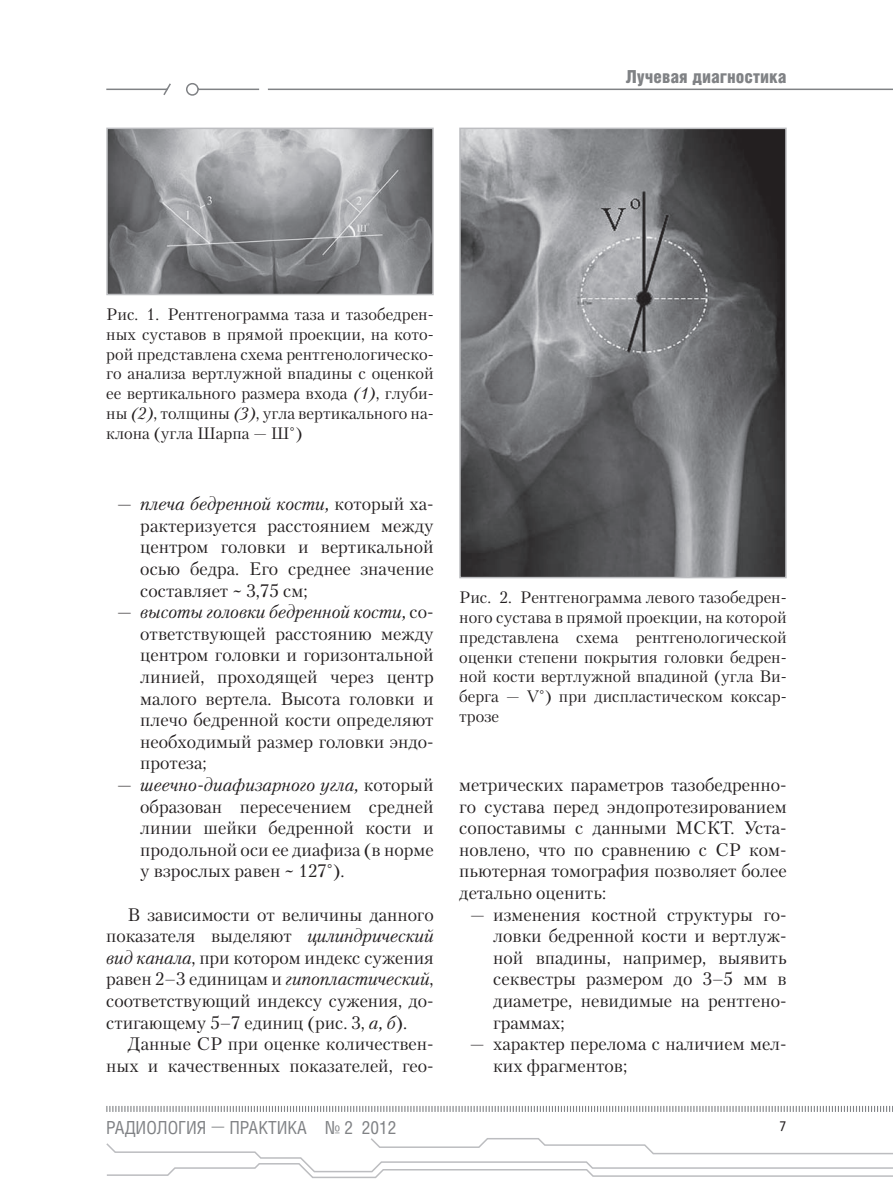
<style>
.page{position:relative;width:893px;height:1191px;background:#fff}
.page>*{position:absolute;margin:0;border:0;box-sizing:border-box;transform-origin:0 0}
.t1{font:18px/21.6px "Petersburg C";color:#231f20;text-align:justify}
.t2{font:18px "Helios Cond";color:#808285}
.t3{font:900 18px "Helios Cond";color:#808285}
.t4{font:16.5px/19.8px "Petersburg C";color:#231f20;text-align:justify}
.t5{font:15px "Officina Sans C";color:#231f20}
.s1{font-style:italic}
.s2{font-family:"Petersburg C";font-weight:700}
</style>
<div class="page">
<svg style="left:106px;top:1106px;width:787px;height:6px"></svg>
<svg style="left:106px;top:1138px;width:787px;height:40px"></svg>
<hr style="left:268px;top:89px;width:625px;height:1px;background:#808285">
<svg style="left:106px;top:83px;width:153px;height:13px"></svg>
<img style="left:109px;top:131px;width:322px;height:161px">
<div style="left:106px;top:128px;width:328px;height:167px;border:2px solid #bcbdc0"></div>
<img style="left:462px;top:131px;width:322px;height:444px">
<div style="left:459px;top:128px;width:328px;height:450px;border:2px solid #bcbdc0"></div>
<p class="t3" style="left:626px;top:66px;width:162px">Лучевая диагностика</p>
<p class="t4" style="left:106px;top:304px;width:329px">Рис. 1. Рентгенограмма таза и тазобедрен&shy;ных суставов в прямой проекции, на кото&shy;рой представлена схема рентгенологическо&shy;го анализа вертлужной впадины с оценкой ее вертикального размера входа <span class="s1">(1)</span>, глуби&shy;ны <span class="s1">(2)</span>, толщины <span class="s1">(3)</span>, угла вертикального на&shy;клона (угла Шарпа — Ш°)</p>
<p class="t1" style="left:140px;top:493px;width:295px;text-indent:-23px">— <span class="s1">плеча бедренной кости,</span> который ха&shy;рактеризуется расстоянием между центром головки и вертикальной осью бедра. Его среднее значение составляет ~ 3,75 см;</p>
<p class="t1" style="left:140px;top:601px;width:295px;text-indent:-23px">— <span class="s1">высоты головки бедренной кости,</span> со&shy;ответствующей расстоянию между центром головки и горизонтальной линией, проходящей через центр малого вертела. Высота головки и плечо бедренной кости определяют необходимый размер головки эндо&shy;протеза;</p>
<p class="t1" style="left:140px;top:773px;width:295px;text-indent:-23px">— <span class="s1">шеечно-диафизарного угла,</span> который образован пересечением средней линии шейки бедренной кости и продольной оси ее диафиза (в норме у взрослых равен ~ 127°).</p>
<p class="t1" style="left:106px;top:903px;width:329px;text-indent:21px">В зависимости от величины данного показателя выделяют <span class="s1">цилиндрический вид канала</span>, при котором индекс сужения равен 2–3 единицам и <span class="s1">гипопластический</span>, соответствующий индексу сужения, до&shy;стигающему 5–7 единиц (рис. 3, <span class="s1">а, б</span>).</p>
<p class="t1" style="left:106px;top:1033px;width:329px;text-align:right">Данные СР при оценке количествен&shy;ных и качественных показателей, гео-</p>
<p class="t4" style="left:459px;top:587px;width:329px">Рис. 2. Рентгенограмма левого тазобедрен&shy;ного сустава в прямой проекции, на которой представлена схема рентгенологической оценки степени покрытия головки бедрен&shy;ной кости вертлужной впадиной (угла Ви&shy;берга — V°) при диспластическом коксар&shy;трозе</p>
<p class="t1" style="left:459px;top:773px;width:329px">метрических параметров тазобедренно&shy;го сустава перед эндопротезированием сопоставимы с данными МСКТ. Уста&shy;новлено, что по сравнению с СР ком&shy;пьютерная томография позволяет более детально оценить:</p>
<p class="t1" style="left:493px;top:903px;width:295px;text-indent:-23px">— изменения костной структуры го&shy;ловки бедренной кости и вертлуж&shy;ной впадины, например, выявить секвестры размером до 3–5 мм в диаметре, невидимые на рентгено&shy;граммах;</p>
<p class="t1" style="left:493px;top:1033px;width:295px;text-indent:-23px">— характер перелома с наличием мел&shy;ких фрагментов;</p>
<p class="t2" style="left:106px;top:1116px;width:291px">РАДИОЛОГИЯ <span class="s2">—</span> ПРАКТИКА № 2 2012</p>
<p class="t5" style="left:779px;top:1117px;width:9px">7</p>
</div>
